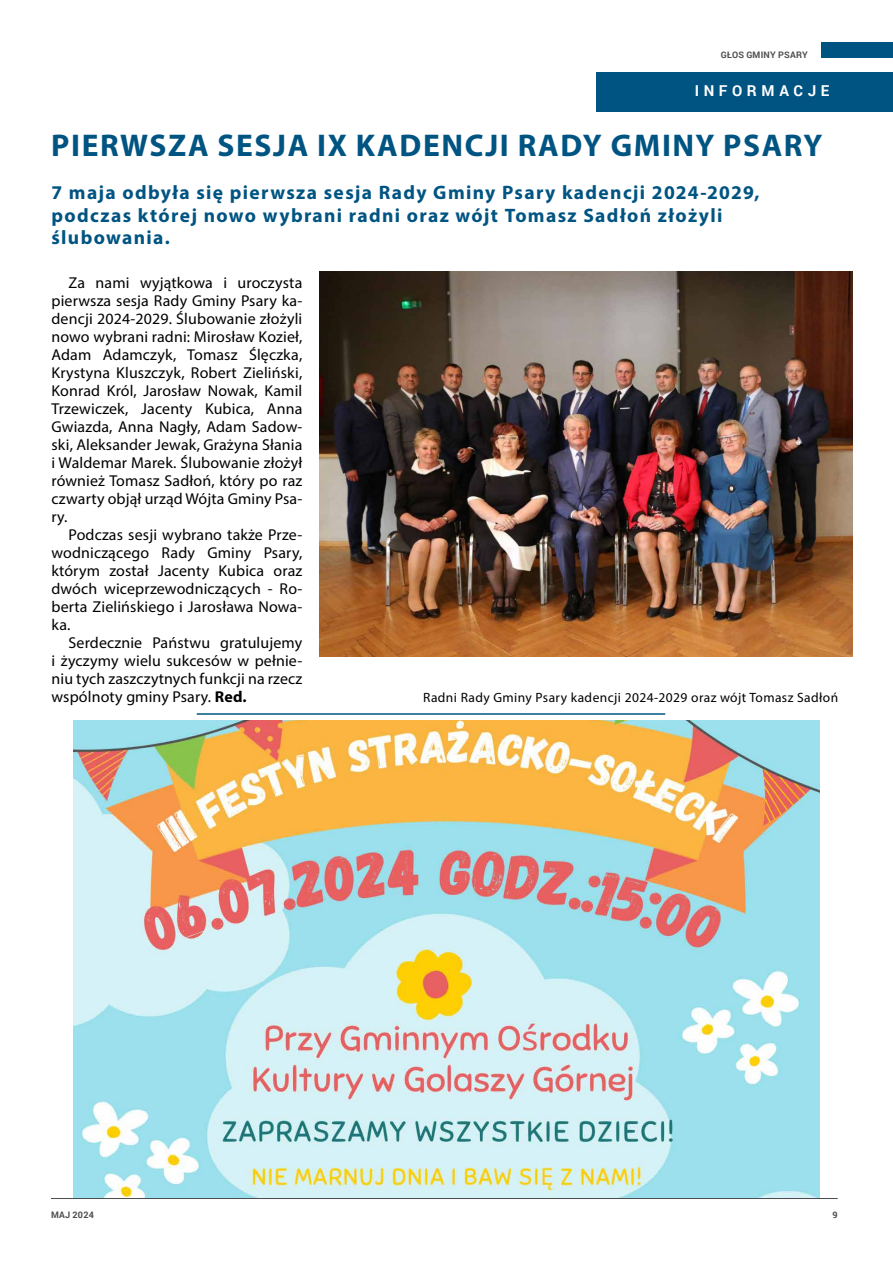
<style>
.page{position:relative;width:893px;height:1263px;background:#fff}
.page>*{position:absolute;margin:0;border:0;box-sizing:border-box;transform-origin:0 0}
.Headline{font:700 31.5px "Myriad Pro";letter-spacing:.05em;color:#005482}
.Fourth_tittle{font:700 19.5px/22.5px "Myriad Pro";letter-spacing:.07em;color:#005482}
.Details{font:15.75px/18px "Myriad Pro";letter-spacing:.01em;color:#000;text-align:justify}
.Info_Text_7{font:700 15px "Roboto";letter-spacing:.31em;color:#fff}
.Details-2{font:13.5px "Myriad Pro";letter-spacing:.03em;color:#000}
.t1{font:700 9px "Roboto";letter-spacing:.025em;color:#4d4d4f}
.s1{font-weight:700}
</style>
<div class="page">
<hr style="left:0;top:115px;width:1px;height:1083px;background:#67b1e2">
<div style="left:596px;top:72px;width:297px;height:40px;background:#005482"></div>
<img style="left:319px;top:271px;width:533px;height:385px">
<hr style="left:197px;top:713px;width:468px;height:2px;background:#005482">
<img style="left:73px;top:720px;width:747px;height:478px">
<hr style="left:51px;top:1198px;width:787px;height:1px;background:#4d4d4f">
<div style="left:821px;top:43px;width:72px;height:15px;background:#005482"></div>
<p class="t1" style="left:721px;top:48px;width:89px">GŁOS GMINY PSARY</p>
<p class="Info_Text_7" style="left:695px;top:80px;width:136px">INFORMACJE</p>
<p class="Headline" style="left:51px;top:124px;width:773px">PIERWSZA SESJA IX KADENCJI RADY GMINY PSARY</p>
<p class="Fourth_tittle" style="left:51px;top:181px;width:710px">7 maja odbyła się pierwsza sesja Rady Gminy Psary kadencji 2024-2029, podczas której nowo wybrani radni oraz wójt Tomasz Sadłoń złożyli ślubowania.</p>
<p class="Details" style="left:51px;top:273px;width:252px;text-indent:17px">Za nami wyjątkowa i uroczysta pierwsza sesja Rady Gminy Psary ka&shy;dencji 2024-2029. Ślubowanie złożyli nowo wybrani radni: Mirosław Kozieł, Adam Adamczyk, Tomasz Ślęczka, Krystyna Kluszczyk, Robert Zieliński, Konrad Król, Jarosław Nowak, Kamil Trzewiczek, Jacenty Kubica, Anna Gwiazda, Anna Nagły, Adam Sadow&shy;ski, Aleksander Jewak, Grażyna Słania i Waldemar Marek. Ślubowanie złożył również Tomasz Sadłoń, który po raz czwarty objął urząd Wójta Gminy Psa&shy;ry.</p>
<p class="Details" style="left:51px;top:525px;width:252px;text-indent:17px">Podczas sesji wybrano także Prze&shy;wodniczącego Rady Gminy Psary, którym został Jacenty Kubica oraz dwóch wiceprzewodniczących - Ro&shy;berta Zielińskiego i Jarosława Nowa&shy;ka.</p>
<p class="Details" style="left:51px;top:633px;width:252px;text-indent:17px">Serdecznie Państwu gratulujemy i życzymy wielu sukcesów w pełnie&shy;niu tych zaszczytnych funkcji na rzecz wspólnoty gminy Psary. <span class="s1">Red.</span></p>
<p class="Details-2" style="left:423px;top:689px;width:416px">Radni Rady Gminy Psary kadencji 2024-2029 oraz wójt Tomasz Sadłoń</p>
<p class="t1" style="left:51px;top:1208px;width:44px">MAJ 2024</p>
<p class="t1" style="left:832px;top:1208px;width:7px">9</p>
</div>
